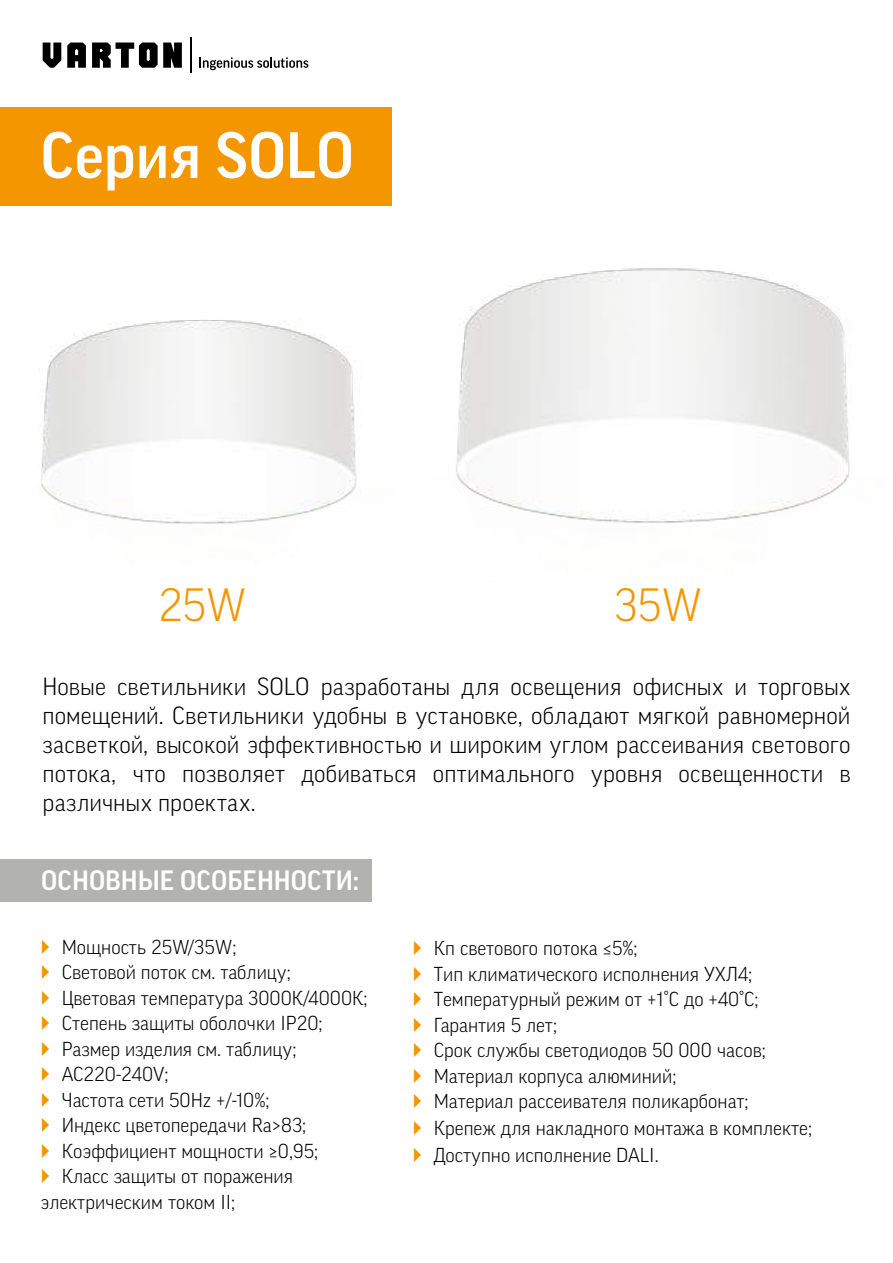
<style>
.page{position:relative;width:893px;height:1263px;background:#fff}
.page>*{position:absolute;margin:0;border:0;box-sizing:border-box;transform-origin:0 0}
.t1{font:500 63px "Good Pro";letter-spacing:.005em;color:#fff}
.t2{font:300 45px "Good Pro";color:#f39600}
.t3{font:500 27px "Good Pro";color:#fff}
.t4{font:300 24px/28.8px "Good Pro";letter-spacing:.01em;color:#000;text-align:justify}
.t5{font:300 19.5px/26px "Good Pro";color:#000}
</style>
<div class="page">
<svg style="left:43px;top:43px;width:139px;height:25px"></svg>
<hr style="left:190px;top:38px;width:1px;height:35px;background:#000">
<svg style="left:199px;top:57px;width:109px;height:13px"></svg>
<div style="left:0;top:107px;width:392px;height:98px;background:#f39600"></div>
<img style="left:456px;top:268px;width:394px;height:255px">
<img style="left:41px;top:320px;width:316px;height:204px">
<div style="left:0;top:859px;width:371px;height:43px;background:#b2b2b1"></div>
<h1 class="t1" style="left:40px;top:120px;width:315px">Серия SOLO</h1>
<h2 class="t2" style="left:158px;top:579px;width:90px">25W</h2>
<h2 class="t2" style="left:614px;top:579px;width:90px">35W</h2>
<p class="t4" style="left:43px;top:672px;width:809px">Новые светильники SOLO разработаны для освещения офисных и торговых помещений. Светильники удобны в установке, обладают мягкой равномерной засветкой, высокой эффективностью и широким углом рассеивания светового потока, что позволяет добиваться оптимального уровня освещенности в различных проектах.</p>
<h3 class="t3" style="left:41px;top:865px;width:319px">ОСНОВНЫЕ ОСОБЕННОСТИ:</h3>
<p class="t5" style="left:62px;top:934px;width:176px">Мощность 25W/35W;</p>
<p class="t5" style="left:62px;top:959px;width:230px">Световой поток см. таблицу;</p>
<p class="t5" style="left:62px;top:985px;width:307px">Цветовая температура 3000К/4000К;</p>
<p class="t5" style="left:62px;top:1010px;width:262px">Степень защиты оболочки IP20;</p>
<p class="t5" style="left:62px;top:1036px;width:236px">Размер изделия см. таблицу;</p>
<p class="t5" style="left:62px;top:1061px;width:108px">AC220-240V;</p>
<p class="t5" style="left:62px;top:1087px;width:209px">Частота сети 50Hz +/-10%;</p>
<p class="t5" style="left:62px;top:1112px;width:246px">Индекс цветопередачи Ra&gt;83;</p>
<p class="t5" style="left:62px;top:1138px;width:258px">Коэффициент мощности ≥0,95;</p>
<p class="t5" style="left:62px;top:1163px;width:233px">Класс защиты от поражения</p>
<p class="t5" style="left:40px;top:1189px;width:196px">электрическим током II;</p>
<p class="t5" style="left:434px;top:935px;width:380px">Кп светового потока ≤5%;<br>Тип климатического исполнения УХЛ4;<br>Температурный режим от +1°С до +40°С;<br>Гарантия 5 лет;<br>Срок службы светодиодов 50 000 часов;<br>Материал корпуса алюминий;<br>Материал рассеивателя поликарбонат;<br>Крепеж для накладного монтажа в комплекте;<br>Доступно исполнение DALI.</p>
</div>
